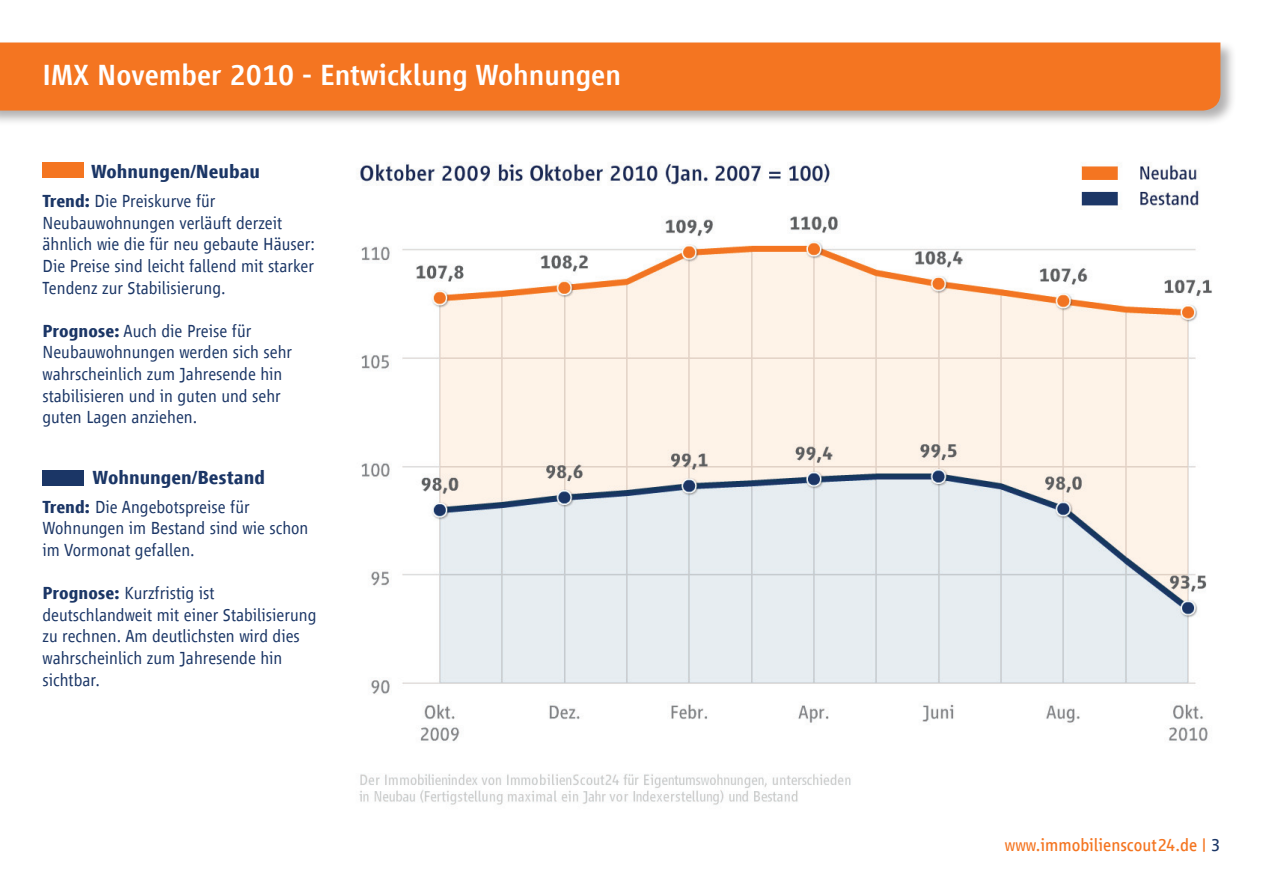
<style>
.page{position:relative;width:1263px;height:893px;background:#fff}
.page>*{position:absolute;margin:0;border:0;box-sizing:border-box;transform-origin:0 0}
.t1{font:500 30px "Scout Vialog";color:#fff}
.t2{font:700 19.5px "Scout Vialog";color:#1b3666}
.t3{font:300 18px/21.6px "Scout Vialog";color:#1b3666}
.t4{font:18px "Scout Vialog";color:#f47521}
.s1{font-weight:700}
.s2{color:#1b3666}
</style>
<div class="page">
<div style="left:43px;top:163px;width:41px;height:15px;background:#f47521"></div>
<div style="left:43px;top:470px;width:41px;height:16px;background:#1b3666"></div>
<img style="left:359px;top:162px;width:853px;height:643px">
<div style="left:0;top:40px;width:1236px;height:87px;background:#231f20;opacity:.35"></div>
<div style="left:0;top:43px;width:1220px;height:68px;background:#f47521"></div>
<h1 class="t1" style="left:43px;top:59px;width:580px">IMX November 2010 - Entwicklung Wohnungen</h1>
<p class="t2" style="left:91px;top:161px;width:170px">Wohnungen/Neubau</p>
<p class="t3" style="left:43px;top:190px;width:274px"><span class="s1">Trend:</span> Die Preiskurve für Neubauwohnungen verläuft derzeit ähnlich wie die für neu gebaute Häuser:<br>Die Preise sind leicht fallend mit starker Tendenz zur Stabilisierung.</p>
<p class="t3" style="left:43px;top:320px;width:251px"><span class="s1">Prognose:</span> Auch die Preise für<br>Neubauwohnungen werden sich sehr wahrscheinlich zum Jahresende hin stabilisieren und in guten und sehr guten Lagen anziehen.</p>
<p class="t2" style="left:93px;top:466px;width:174px">Wohnungen/Bestand</p>
<p class="t3" style="left:43px;top:496px;width:267px"><span class="s1">Trend:</span> Die Angebotspreise für<br>Wohnungen im Bestand sind wie schon im Vormonat gefallen.</p>
<p class="t3" style="left:43px;top:582px;width:275px"><span class="s1">Prognose:</span> Kurzfristig ist deutschlandweit mit einer Stabilisierung zu rechnen. Am deutlichsten wird dies wahrscheinlich zum Jahresende hin sichtbar.</p>
<p class="t4" style="left:1005px;top:835px;width:217px">www.immobilienscout24.de | <span class="s2">3</span></p>
</div>
